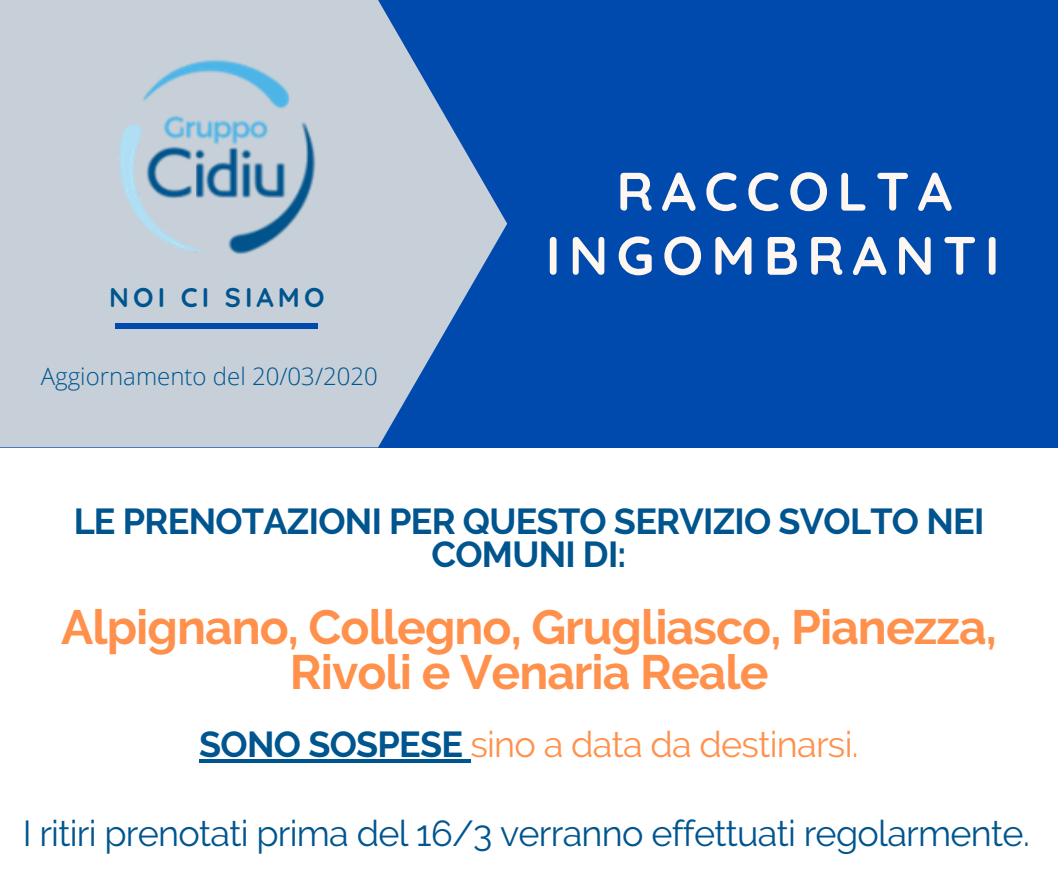
<style>
.page{position:relative;width:1058px;height:887px;background:#fff}
.page>*{position:absolute;margin:0;border:0;box-sizing:border-box;transform-origin:0 0}
.t1{font:700 54px/64.2px "Quicksand";letter-spacing:.15em;color:#fef7f1;text-align:center}
.t2{font:700 48px/44.5px "Raleway";letter-spacing:-.02em;color:#ff914d;text-align:center}
.t3{font:36px "Raleway";letter-spacing:-.02em;color:#00558f}
.t4{font:700 36px/33.5px "Raleway";letter-spacing:-.02em;color:#00558f;text-align:center}
.t5{font:36px "Raleway";letter-spacing:-.02em;color:#ff914d}
.t6{font:700 27px "Quicksand";letter-spacing:.15em;color:#00558f}
.t7{font:300 24px "Open Sans";color:#00558f}
.s1{font-weight:700;color:#00558f}
</style>
<div class="page">
<div style="left:0;top:0;width:1058px;height:447px;background:#004aad"></div>
<svg style="left:0;top:0;width:507px;height:447px;fill:#c7d0d8"></svg>
<div style="left:116px;top:323px;width:202px;height:5px;background:#004aad"></div>
<img style="left:115px;top:56px;width:204px;height:203px">
<hr style="left:199px;top:759px;width:271px;height:3px;background:#00558f">
<p class="t6" style="left:109px;top:280px;width:217px">NOI CI SIAMO</p>
<p class="t7" style="left:41px;top:359px;width:339px">Aggiornamento del 20/03/2020</p>
<h1 class="t1" style="left:545px;top:158px;width:455px">RACCOLTA<br>INGOMBRANTI</h1>
<p class="t4" style="left:74px;top:504px;width:912px">LE PRENOTAZIONI PER QUESTO SERVIZIO SVOLTO NEI<br>COMUNI DI:</p>
<h2 class="t2" style="left:61px;top:605px;width:937px">Alpignano, Collegno, Grugliasco, Pianezza,<br>Rivoli e Venaria Reale</h2>
<p class="t5" style="left:199px;top:723px;width:661px"><span class="s1">SONO SOSPESE</span> sino a data da destinarsi.</p>
<p class="t3" style="left:23px;top:812px;width:1008px">I ritiri prenotati prima del 16/3 verranno effettuati regolarmente.</p>
</div>
